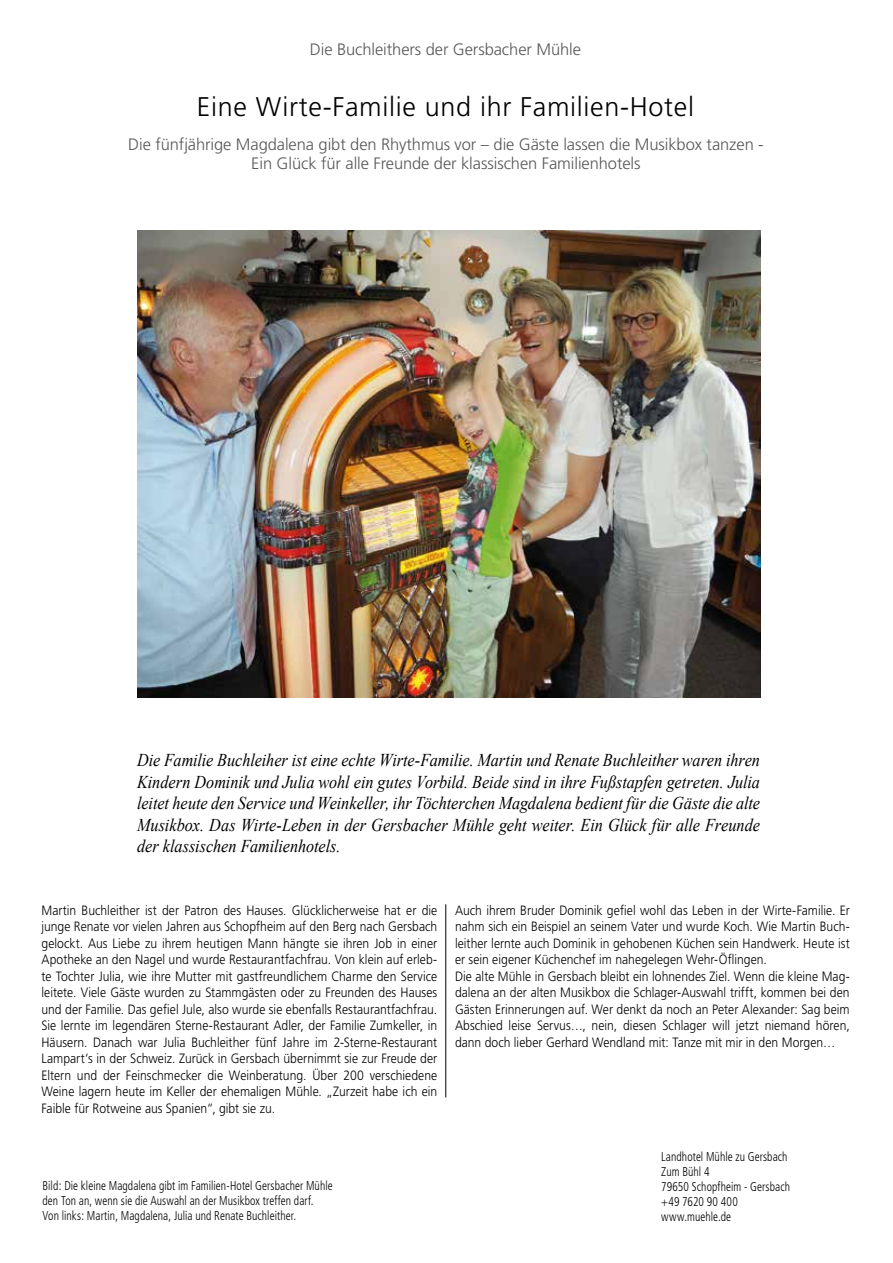
<style>
.page{position:relative;width:893px;height:1263px;background:#fff}
.page>*{position:absolute;margin:0;border:0;box-sizing:border-box;transform-origin:0 0}
.t1{font:300 27px "Frutiger";letter-spacing:.025em;color:#000}
.t2{font:italic 18px/21.6px "Times New Roman";color:#000;text-align:justify;scale:.9 1}
.t3{font:300 16.5px/19.8px "Frutiger";letter-spacing:-.005em;color:#58585a;text-align:center}
.t4{font:300 13.5px/16.5px "Frutiger";letter-spacing:.005em;color:#000;scale:.9 1}
.t5{font:300 condensed 12.75px/15px "Frutiger";letter-spacing:.005em;color:#000;scale:.9 1}
</style>
<div class="page">
<hr style="left:445px;top:904px;width:1px;height:193px;background:#000">
<img style="left:137px;top:230px;width:623px;height:467px">
<p class="t3" style="left:310px;top:40px;width:273px">Die Buchleithers der Gersbacher Mühle</p>
<h1 class="t1" style="left:197px;top:91px;width:499px">Eine Wirte-Familie und ihr Familien-Hotel</h1>
<p class="t3" style="left:128px;top:134px;width:637px">Die fünfjährige Magdalena gibt den Rhythmus vor – die Gäste lassen die Musikbox tanzen -<br>Ein Glück für alle Freunde der klassischen Familienhotels</p>
<p class="t2" style="left:137px;top:749px;width:694px">Die Familie Buchleiher ist eine echte Wirte-Familie. Martin und Renate Buchleither waren ihren Kindern Dominik und Julia wohl ein gutes Vorbild. Beide sind in ihre Fußstapfen getreten. Julia leitet heute den Service und Weinkeller, ihr Töchterchen Magdalena bedient für die Gäste die alte Musikbox. Das Wirte-Leben in der Gersbacher Mühle geht weiter. Ein Glück für alle Freunde der klassischen Familienhotels.</p>
<p class="t4" style="left:41px;top:902px;width:441px;text-align:justify">Martin Buchleither ist der Patron des Hauses. Glücklicherweise hat er die junge Renate vor vielen Jahren aus Schopfheim auf den Berg nach Gersbach gelockt. Aus Liebe zu ihrem heutigen Mann hängte sie ihren Job in einer Apotheke an den Nagel und wurde Restaurantfachfrau. Von klein auf erleb&shy;te Tochter Julia, wie ihre Mutter mit gastfreundlichem Charme den Service leitete. Viele Gäste wurden zu Stammgästen oder zu Freunden des Hauses und der Familie. Das gefiel Jule, also wurde sie ebenfalls Restaurantfachfrau.<br>Sie lernte im legendären Sterne-Restaurant Adler, der Familie Zumkeller, in Häusern. Danach war Julia Buchleither fünf Jahre im 2-Sterne-Restaurant Lampart‘s in der Schweiz. Zurück in Gersbach übernimmt sie zur Freude der Eltern und der Feinschmecker die Weinberatung. Über 200 verschiedene Weine lagern heute im Keller der ehemaligen Mühle. „Zurzeit habe ich ein Faible für Rotweine aus Spanien“, gibt sie zu.</p>
<p class="t5" style="left:43px;top:1178px;width:324px">Bild: Die kleine Magdalena gibt im Familien-Hotel Gersbacher Mühle den Ton an, wenn sie die Auswahl an der Musikbox treffen darf.<br>Von links: Martin, Magdalena, Julia und Renate Buchleither.</p>
<p class="t4" style="left:455px;top:902px;width:440px">Auch ihrem Bruder Dominik gefiel wohl das Leben in der Wirte-Familie. Er nahm sich ein Beispiel an seinem Vater und wurde Koch. Wie Martin Buch&shy;leither lernte auch Dominik in gehobenen Küchen sein Handwerk. Heute ist er sein eigener Küchenchef im nahegelegen Wehr-Öflingen.<br>Die alte Mühle in Gersbach bleibt ein lohnendes Ziel. Wenn die kleine Mag&shy;dalena an der alten Musikbox die Schlager-Auswahl trifft, kommen bei den Gästen Erinnerungen auf. Wer denkt da noch an Peter Alexander: Sag beim Abschied leise Servus…, nein, diesen Schlager will jetzt niemand hören, dann doch lieber Gerhard Wendland mit: Tanze mit mir in den Morgen…</p>
<p class="t5" style="left:661px;top:1149px;width:145px">Landhotel Mühle zu Gersbach<br>Zum Bühl 4<br>79650 Schopfheim - Gersbach +49 7620 90 400 www.muehle.de</p>
</div>
